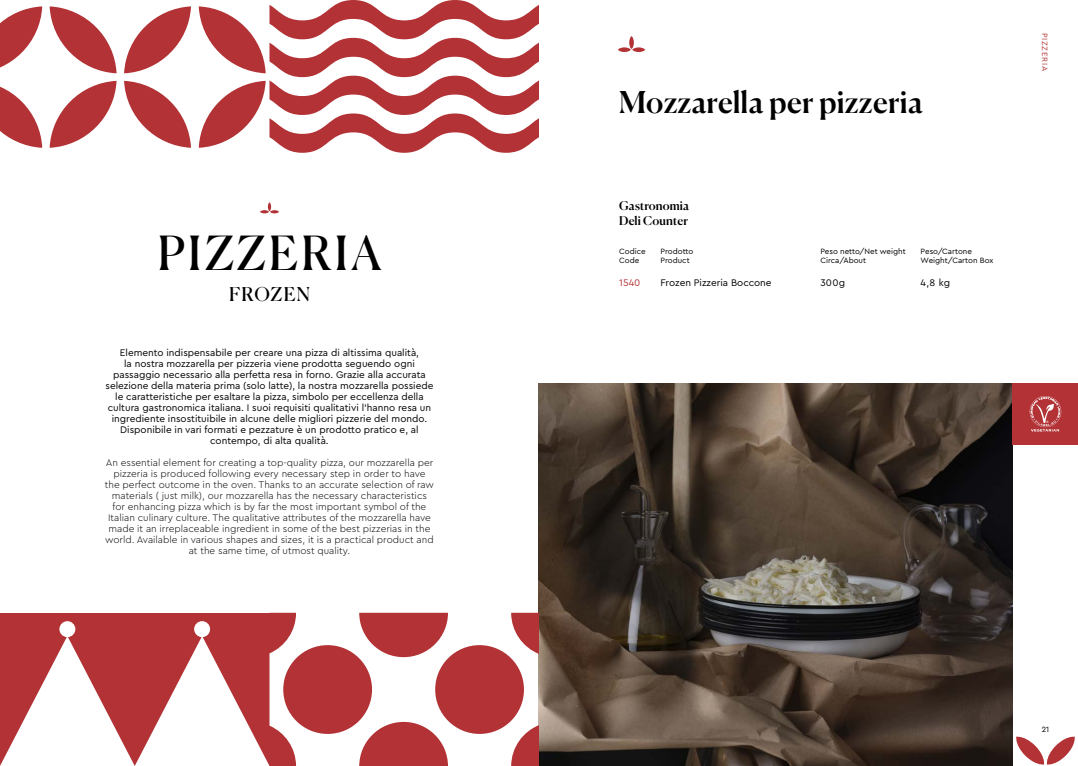
<style>
.page{position:relative;width:1078px;height:766px;background:#fff}
.page>*{position:absolute;margin:0;border:0;box-sizing:border-box;transform-origin:0 0}
.t1{font:47px "Canela";letter-spacing:.07em;color:#000}
.t2{font:500 30px "Canela";letter-spacing:.01em;color:#000}
.t3{font:19px "Canela";letter-spacing:.065em;color:#000}
.t4{font:500 12px/14.4px "Canela";letter-spacing:.01em;color:#000}
.t5{font:10px/11px "Cera Pro";color:#000;text-align:center}
.t6{font:300 10px/11px "Cera Pro";color:#000;text-align:center}
.t7{font:10px "Cera Pro";color:#b23235}
.t8{font:8px/9.6px "Cera Pro";color:#000}
.t9{font:8px "Cera Pro";letter-spacing:.1em;color:#b23235}
</style>
<div class="page">
<svg style="left:1016px;top:736px;width:58px;height:28px"></svg>
<svg style="left:618px;top:36px;width:27px;height:16px"></svg>
<img style="left:539px;top:383px;width:473px;height:382px">
<div style="left:1012px;top:383px;width:65px;height:61px;background:#b23235"></div>
<svg style="left:1029px;top:396px;width:31px;height:35px"></svg>
<svg style="left:260px;top:202px;width:19px;height:11px"></svg>
<svg style="left:124px;top:81px;width:67px;height:67px"></svg>
<svg style="left:50px;top:81px;width:66px;height:67px"></svg>
<svg style="left:124px;top:6px;width:67px;height:67px"></svg>
<svg style="left:50px;top:6px;width:66px;height:67px"></svg>
<svg style="left:199px;top:0;width:340px;height:153px"></svg>
<svg style="left:0;top:86px;width:42px;height:62px"></svg>
<svg style="left:0;top:6px;width:42px;height:62px"></svg>
<svg style="left:0;top:612px;width:539px;height:153px;fill:#b23235"></svg>
<h2 class="t2" style="left:619px;top:79px;width:305px">Mozzarella per pizzeria</h2>
<p class="t4" style="left:619px;top:198px;width:71px">Gastronomia<br>Deli Counter</p>
<h1 class="t1" style="left:157px;top:217px;width:225px">PIZZERIA</h1>
<p class="t8" style="left:920px;top:246px;width:74px">Peso/Cartone<br>Weight/Carton Box</p>
<p class="t8" style="left:619px;top:246px;width:28px">Codice<br>Code</p>
<p class="t8" style="left:660px;top:246px;width:34px">Prodotto<br>Product</p>
<p class="t8" style="left:820px;top:246px;width:87px">Peso netto/Net weight<br>Circa/About</p>
<p class="t7" style="left:619px;top:276px;width:23px">1540</p>
<p class="t5" style="left:660px;top:276px;width:113px">Frozen Pizzeria Boccone</p>
<p class="t5" style="left:820px;top:276px;width:26px">300g</p>
<p class="t5" style="left:920px;top:276px;width:31px">4,8 kg</p>
<h3 class="t3" style="left:229px;top:279px;width:82px">FROZEN</h3>
<p class="t5" style="left:105px;top:346px;width:329px">Elemento indispensabile per creare una pizza di altissima qualità,<br>la nostra mozzarella per pizzeria viene prodotta seguendo ogni passaggio necessario alla perfetta resa in forno. Grazie alla accurata selezione della materia prima (solo latte), la nostra mozzarella possiede le caratteristiche per esaltare la pizza, simbolo per eccellenza della cultura gastronomica italiana. I suoi requisiti qualitativi l’hanno resa un ingrediente insostituibile in alcune delle migliori pizzerie del mondo.<br>Disponibile in vari formati e pezzature è un prodotto pratico e, al contempo, di alta qualità.</p>
<p class="t6" style="left:105px;top:456px;width:330px">An essential element for creating a top-quality pizza, our mozzarella per pizzeria is produced following every necessary step in order to have the perfect outcome in the oven. Thanks to an accurate selection of raw materials ( just milk), our mozzarella has the necessary characteristics for enhancing pizza which is by far the most important symbol of the Italian culinary culture. The qualitative attributes of the mozzarella have made it an irreplaceable ingredient in some of the best pizzerias in the world. Available in various shapes and sizes, it is a practical product and at the same time, of utmost quality.</p>
<p class="t9" style="left:1049px;top:32px;width:40px;rotate:90deg">PIZZERIA</p>
<p class="t8" style="left:1041px;top:723px;width:9px">21</p>
</div>
